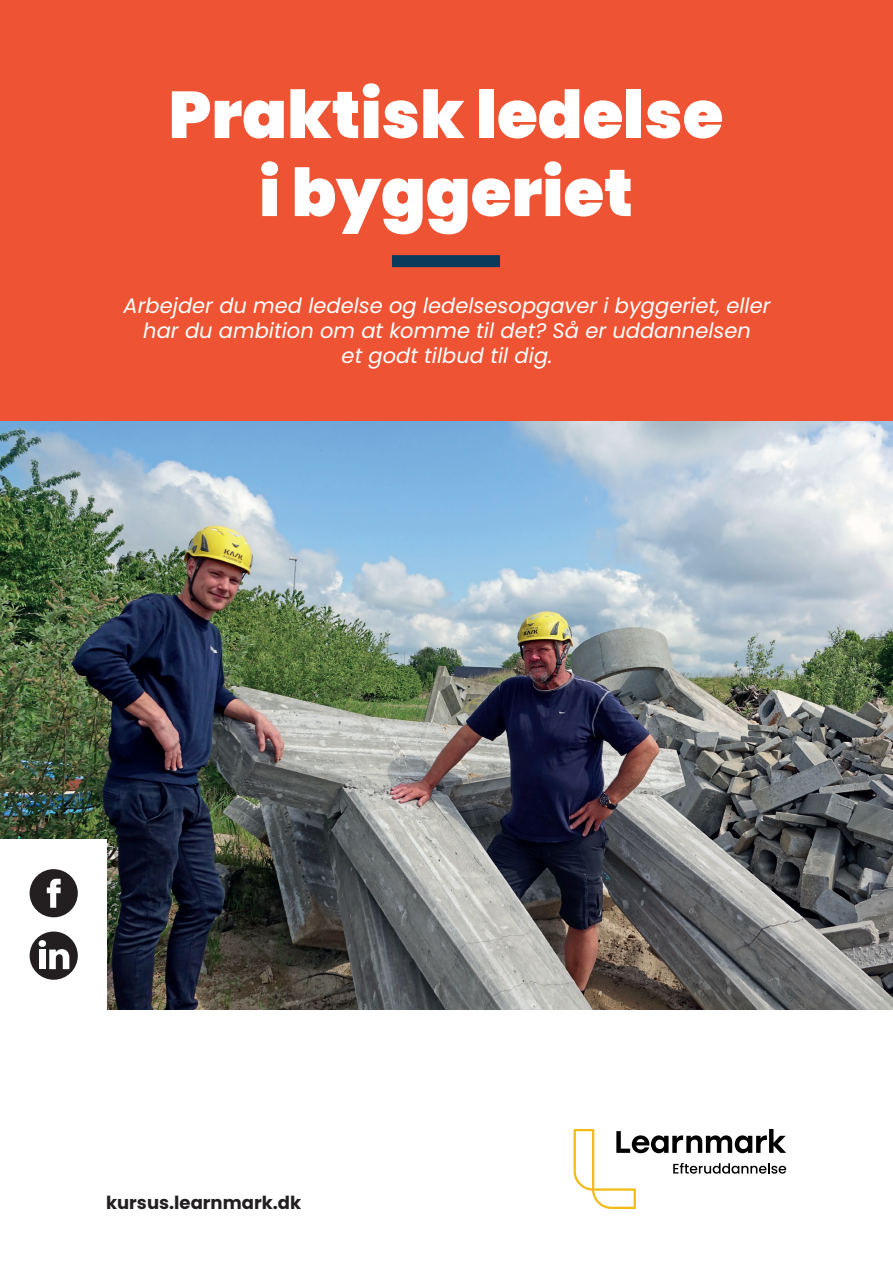
<style>
.page{position:relative;width:893px;height:1263px;background:#fff}
.page>*{position:absolute;margin:0;border:0;box-sizing:border-box;transform-origin:0 0}
.t1{font:900 66px/78px "Poppins";color:#fff;text-align:center}
.t2{font:italic 21px/25.2px "Poppins";color:#fff;text-align:center}
.t3{font:700 18px "Poppins";color:#231f20}
</style>
<div class="page">
<img style="left:0;top:420px;width:893px;height:590px">
<div style="left:0;top:0;width:893px;height:420px;background:#ee5433"></div>
<div style="left:0;top:839px;width:106px;height:218px;background:#fff"></div>
<div style="left:30px;top:869px;width:48px;height:48px;background:#231f20;border-radius:24px"></div>
<svg style="left:47px;top:879px;width:14px;height:29px"></svg>
<div style="left:30px;top:931px;width:48px;height:49px;background:#231f20;border-radius:24px"></div>
<div style="left:39px;top:940px;width:7px;height:7px;background:#fff;border-radius:50%"></div>
<div style="left:39px;top:949px;width:7px;height:20px;background:#fff"></div>
<svg style="left:49px;top:949px;width:20px;height:20px"></svg>
<svg style="left:574px;top:1129px;width:212px;height:80px"></svg>
<div style="left:392px;top:255px;width:108px;height:12px;background:#0b3b5b"></div>
<p class="t1" style="left:169px;top:76px;width:556px">Praktisk ledelse i byggeriet</p>
<p class="t2" style="left:124px;top:293px;width:648px">Arbejder du med ledelse og ledelsesopgaver i byggeriet, eller har du ambition om at komme til det? Så er uddannelsen<br>et godt tilbud til dig.</p>
<p class="t3" style="left:106px;top:1192px;width:197px">kursus.learnmark.dk</p>
</div>
